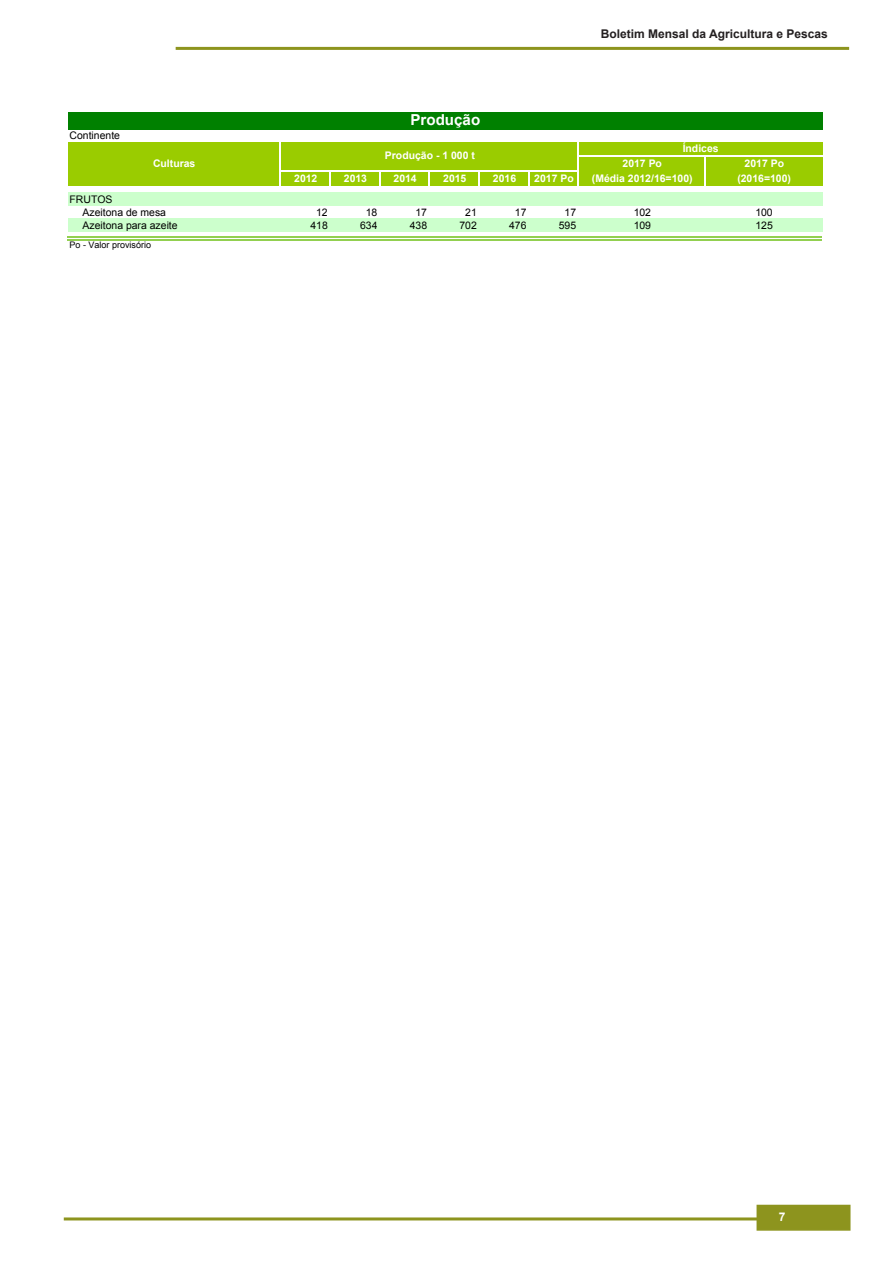
<style>
.page{position:relative;width:893px;height:1263px;background:#fff}
.page>*{position:absolute;margin:0;border:0;box-sizing:border-box;transform-origin:0 0}
.t1{font:700 15.15px "Arial";color:#fff}
.t2{font:700 12px "Arial";color:#231f20}
.t3{font:700 12px "Arial";color:#fff}
.t4{font:700 10.5px "Arial";color:#fff}
.t5{font:10.5px/12.9px "Arial";color:#000}
.t6{font:9px "Arial";color:#000}
</style>
<div class="page">
<hr style="left:64px;top:1217px;width:765px;height:3px;background:#8d941e">
<div style="left:756px;top:1205px;width:94px;height:26px;background:#8d941e;border:2px solid #8d941e"></div>
<hr style="left:176px;top:47px;width:673px;height:3px;background:#8d941e">
<div style="left:68px;top:112px;width:754px;height:17px;background:#008000"></div>
<div style="left:68px;top:142px;width:754px;height:44px;background:#9acc00"></div>
<div style="left:68px;top:192px;width:754px;height:14px;background:#cfc"></div>
<div style="left:68px;top:218px;width:754px;height:14px;background:#cfc"></div>
<hr style="left:279px;top:142px;width:2px;height:44px;background:#fff">
<hr style="left:578px;top:142px;width:1px;height:44px;background:#fff">
<hr style="left:704px;top:157px;width:2px;height:29px;background:#fff">
<svg style="left:329px;top:171px;width:2px;height:15px"></svg>
<svg style="left:379px;top:171px;width:1px;height:15px"></svg>
<svg style="left:428px;top:171px;width:2px;height:15px"></svg>
<svg style="left:478px;top:171px;width:2px;height:15px"></svg>
<svg style="left:528px;top:171px;width:1px;height:15px"></svg>
<hr style="left:579px;top:156px;width:243px;height:1px;background:#fff">
<hr style="left:281px;top:170px;width:298px;height:1px;background:#fff">
<hr style="left:67px;top:236px;width:755px;height:2px;background:#92d050">
<hr style="left:67px;top:239px;width:755px;height:2px;background:#92d050">
<p class="t5" style="left:70px;top:129px;width:52px">Continente</p>
<h1 class="t1" style="left:410px;top:109px;width:71px">Produção</h1>
<p class="t2" style="left:601px;top:26px;width:228px">Boletim Mensal da Agricultura e Pescas</p>
<p class="t4" style="left:683px;top:141px;width:37px">Índices</p>
<p class="t4" style="left:385px;top:149px;width:91px">Produção - 1 000 t</p>
<p class="t4" style="left:153px;top:157px;width:44px">Culturas</p>
<p class="t4" style="left:623px;top:157px;width:41px">2017 Po</p>
<p class="t4" style="left:745px;top:157px;width:41px">2017 Po</p>
<p class="t4" style="left:294px;top:171px;width:25px">2012</p>
<p class="t4" style="left:344px;top:171px;width:25px">2013</p>
<p class="t4" style="left:394px;top:171px;width:25px">2014</p>
<p class="t4" style="left:443px;top:171px;width:25px">2015</p>
<p class="t4" style="left:493px;top:171px;width:25px">2016</p>
<p class="t4" style="left:534px;top:171px;width:41px">2017 Po</p>
<p class="t4" style="left:592px;top:171px;width:102px">(Média 2012/16=100)</p>
<p class="t4" style="left:737px;top:171px;width:55px">(2016=100)</p>
<p class="t5" style="left:83px;top:193px;width:85px;text-indent:-13px">FRUTOS<br>Azeitona de mesa</p>
<p class="t5" style="left:316px;top:206px;width:13px">12</p>
<p class="t5" style="left:366px;top:206px;width:13px">18</p>
<p class="t5" style="left:415px;top:206px;width:13px">17</p>
<p class="t5" style="left:465px;top:206px;width:13px">21</p>
<p class="t5" style="left:515px;top:206px;width:13px">17</p>
<p class="t5" style="left:565px;top:206px;width:13px">17</p>
<p class="t5" style="left:634px;top:206px;width:19px">102</p>
<p class="t5" style="left:755px;top:206px;width:19px">100</p>
<p class="t5" style="left:83px;top:219px;width:97px">Azeitona para azeite</p>
<p class="t5" style="left:310px;top:219px;width:19px">418</p>
<p class="t5" style="left:360px;top:219px;width:19px">634</p>
<p class="t5" style="left:410px;top:219px;width:19px">438</p>
<p class="t5" style="left:459px;top:219px;width:19px">702</p>
<p class="t5" style="left:509px;top:219px;width:19px">476</p>
<p class="t5" style="left:559px;top:219px;width:19px">595</p>
<p class="t5" style="left:634px;top:219px;width:19px">109</p>
<p class="t5" style="left:755px;top:219px;width:19px">125</p>
<p class="t6" style="left:70px;top:239px;width:83px">Po - Valor provisório</p>
<p class="t3" style="left:779px;top:1208px;width:8px">7</p>
</div>
